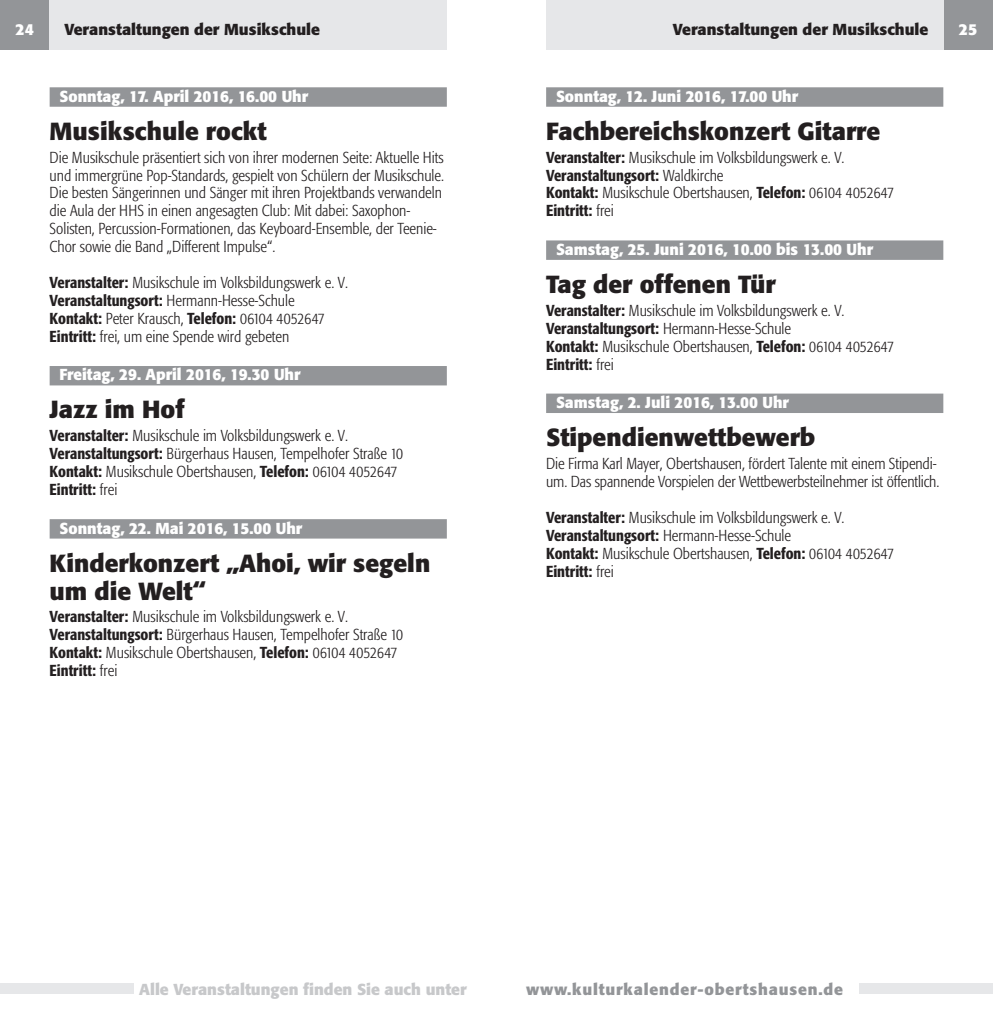
<style>
.page{position:relative;width:993px;height:1017px;background:#fff}
.page>*{position:absolute;margin:0;border:0;box-sizing:border-box;transform-origin:0 0}
.t1{font:700 24.5px/28px "Formata";color:#231f20}
.t2{font:300 condensed 15.75px/18px "Formata";color:#231f20}
.t3{font:700 15.75px "Formata";color:#fff}
.t4{font:700 15.75px "Formata";color:#231f20}
.t5{font:700 15.75px "Formata";color:#c7c8ca}
.t6{font:700 15.75px "Formata";letter-spacing:.05em;color:#939598}
.s1{font-weight:500}
</style>
<div class="page">
<div style="left:943px;top:0;width:49px;height:50px;background:#939598"></div>
<div style="left:859px;top:984px;width:133px;height:10px;background:#e6e7e9"></div>
<div style="left:50px;top:87px;width:396px;height:20px;background:#939598"></div>
<div style="left:50px;top:366px;width:396px;height:19px;background:#939598"></div>
<div style="left:50px;top:519px;width:396px;height:20px;background:#939598"></div>
<div style="left:0;top:984px;width:133px;height:10px;background:#e6e7e9"></div>
<div style="left:546px;top:0;width:397px;height:50px;background:#e6e7e9"></div>
<div style="left:546px;top:87px;width:397px;height:20px;background:#939598"></div>
<div style="left:546px;top:240px;width:397px;height:20px;background:#939598"></div>
<div style="left:546px;top:394px;width:397px;height:19px;background:#939598"></div>
<div style="left:0;top:0;width:50px;height:50px;background:#939598"></div>
<div style="left:50px;top:0;width:396px;height:50px;background:#e6e7e9"></div>
<p class="t4" style="left:800px;top:19px;width:129px">Theater pielplan</p>
<p class="t3" style="left:958px;top:19px;width:20px">25</p>
<p class="t3" style="left:16px;top:19px;width:20px">24</p>
<p class="t4" style="left:64px;top:19px;width:257px">Veranstaltungen der Musikschule</p>
<p class="t4" style="left:672px;top:19px;width:257px">Veranstaltungen der Musikschule</p>
<p class="t4" style="left:224px;top:19px;width:90px">Ort vereine</p>
<p class="t3" style="left:60px;top:86px;width:250px">Sonntag, 17. April 2016, 16.00 Uhr</p>
<h1 class="t1" style="left:50px;top:117px;width:218px">Musikschule rockt</h1>
<p class="t2" style="left:50px;top:148px;width:396px">Die Musikschule präsentiert sich von ihrer modernen Seite: Aktuelle Hits und immergrüne Pop-Standards, gespielt von Schülern der Musikschule.<br>Die besten Sängerinnen und Sänger mit ihren Projektbands verwandeln die Aula der HHS in einen angesagten Club: Mit dabei: Saxophon-Solisten, Percussion-Formationen, das Keyboard-Ensemble, der Teenie-Chor sowie die Band „Different Impulse“.</p>
<p class="t2" style="left:50px;top:274px;width:300px"><span class="s1">Veranstalter:</span> Musikschule im Volksbildungswerk e. V.<br><span class="s1">Veranstaltungsort:</span> Hermann-Hesse-Schule <span class="s1">Kontakt:</span> Peter Krausch, <span class="s1">Telefon:</span> 06104 4052647<br><span class="s1">Eintritt:</span> frei, um eine Spende wird gebeten</p>
<p class="t3" style="left:60px;top:365px;width:242px">Freitag, 29. April 2016, 19.30 Uhr</p>
<h1 class="t1" style="left:50px;top:396px;width:136px">Jazz im Hof</h1>
<p class="t2" style="left:50px;top:427px;width:355px"><span class="s1">Veranstalter:</span> Musikschule im Volksbildungswerk e. V.<br><span class="s1">Veranstaltungsort:</span> Bürgerhaus Hausen, Tempelhofer Straße 10<br><span class="s1">Kontakt:</span> Musikschule Obertshausen, <span class="s1">Telefon:</span> 06104 4052647<br><span class="s1">Eintritt:</span> frei</p>
<p class="t3" style="left:60px;top:518px;width:244px">Sonntag, 22. Mai 2016, 15.00 Uhr</p>
<h1 class="t1" style="left:50px;top:549px;width:382px">Kinderkonzert „Ahoi, wir segeln um die Welt“</h1>
<p class="t2" style="left:50px;top:608px;width:355px"><span class="s1">Veranstalter:</span> Musikschule im Volksbildungswerk e. V.<br><span class="s1">Veranstaltungsort:</span> Bürgerhaus Hausen, Tempelhofer Straße 10<br><span class="s1">Kontakt:</span> Musikschule Obertshausen, <span class="s1">Telefon:</span> 06104 4052647<br><span class="s1">Eintritt:</span> frei</p>
<p class="t3" style="left:556px;top:86px;width:243px">Sonntag, 12. Juni 2016, 17.00 Uhr</p>
<h1 class="t1" style="left:546px;top:117px;width:335px">Fachbereichskonzert Gitarre</h1>
<p class="t2" style="left:546px;top:148px;width:349px"><span class="s1">Veranstalter:</span> Musikschule im Volksbildungswerk e. V.<br><span class="s1">Veranstaltungsort:</span> Waldkirche<br><span class="s1">Kontakt:</span> Musikschule Obertshausen, <span class="s1">Telefon:</span> 06104 4052647<br><span class="s1">Eintritt:</span> frei</p>
<p class="t3" style="left:556px;top:239px;width:318px">Samstag, 25. Juni 2016, 10.00 bis 13.00 Uhr</p>
<h1 class="t1" style="left:546px;top:270px;width:231px">Tag der offenen Tür</h1>
<p class="t2" style="left:546px;top:301px;width:349px"><span class="s1">Veranstalter:</span> Musikschule im Volksbildungswerk e. V.<br><span class="s1">Veranstaltungsort:</span> Hermann-Hesse-Schule<br><span class="s1">Kontakt:</span> Musikschule Obertshausen, <span class="s1">Telefon:</span> 06104 4052647<br><span class="s1">Eintritt:</span> frei</p>
<p class="t3" style="left:556px;top:393px;width:234px">Samstag, 2. Juli 2016, 13.00 Uhr</p>
<h1 class="t1" style="left:546px;top:423px;width:270px">Stipendienwettbewerb</h1>
<p class="t2" style="left:546px;top:455px;width:394px">Die Firma Karl Mayer, Obertshausen, fördert Talente mit einem Stipendi&shy;um. Das spannende Vorspielen der Wettbewerbsteilnehmer ist öffentlich.</p>
<p class="t2" style="left:546px;top:508px;width:349px"><span class="s1">Veranstalter:</span> Musikschule im Volksbildungswerk e. V.<br><span class="s1">Veranstaltungsort:</span> Hermann-Hesse-Schule<br><span class="s1">Kontakt:</span> Musikschule Obertshausen, <span class="s1">Telefon:</span> 06104 4052647<br><span class="s1">Eintritt:</span> frei</p>
<p class="t5" style="left:139px;top:979px;width:329px">Alle Veranstaltungen finden Sie auch unter</p>
<p class="t6" style="left:526px;top:979px;width:318px">www.kulturkalender-obertshausen.de</p>
</div>
